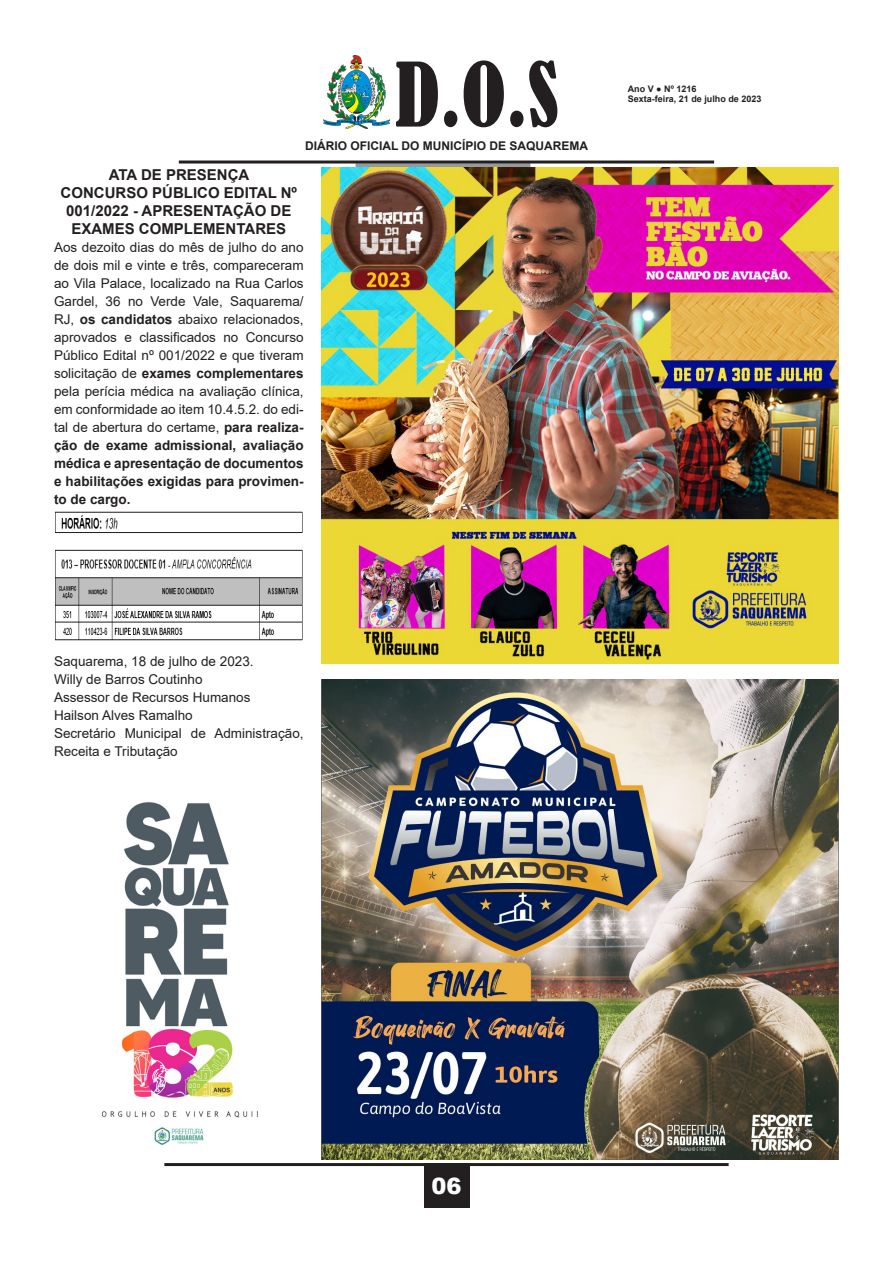
<style>
.page{position:relative;width:893px;height:1263px;background:#fff}
.page>*{position:absolute;margin:0;border:0;box-sizing:border-box;transform-origin:0 0}
.t1{font:condensed 82.5px "Bernard";color:#231f20}
.t2{font:900 22.5px "Arial";color:#fff}
.t3{font:700 15px/18px "Arial";color:#231f20;text-align:center}
.t4{font:13.5px/18px "Arial";color:#231f20;text-align:justify}
.t5{font:700 12px "Arial";color:#231f20}
.t6{font:700 9px/10.8px "Arial";color:#231f20}
.s1{font-weight:700}
</style>
<div class="page">
<hr style="left:164px;top:1163px;width:565px;height:3px;background:#231f20">
<div style="left:424px;top:1163px;width:45px;height:45px;background:#231f20"></div>
<img style="left:324px;top:55px;width:65px;height:73px">
<div style="left:356px;top:163px;width:174px;height:5px;background:#97999c"></div>
<hr style="left:179px;top:161px;width:535px;height:3px;background:#231f20">
<img style="left:55px;top:511px;width:248px;height:130px">
<img style="left:322px;top:168px;width:517px;height:496px">
<img style="left:322px;top:679px;width:517px;height:481px">
<img style="left:101px;top:802px;width:157px;height:343px">
<h1 class="t1" style="left:395px;top:47px;width:165px">D.O.S</h1>
<p class="t5" style="left:305px;top:137px;width:285px">DIÁRIO OFICIAL DO MUNICÍPIO DE SAQUAREMA</p>
<p class="t3" style="left:109px;top:166px;width:142px">ATA DE PRESENÇA</p>
<p class="t3" style="left:61px;top:184px;width:238px">CONCURSO PÚBLICO EDITAL Nº<br>001/2022 - APRESENTAÇÃO DE<br>EXAMES COMPLEMENTARES</p>
<p class="t4" style="left:54px;top:238px;width:251px">Aos dezoito dias do mês de julho do ano de dois mil e vinte e três, compareceram ao Vila Palace, localizado na Rua Carlos Gardel, 36 no Verde Vale, Saquarema/ RJ, <span class="s1">os candidatos</span> abaixo relacionados, aprovados e classificados no Concurso Público Edital nº 001/2022 e que tiveram solicitação de <span class="s1">exames complementares </span>pela perícia médica na avaliação clínica, em conformidade ao item 10.4.5.2. do edi&shy;tal de abertura do certame, <span class="s1">para realiza&shy;ção de exame admissional, avaliação médica e apresentação de documentos e habilitações exigidas para provimen&shy;to de cargo.</span></p>
<p class="t6" style="left:628px;top:83px;width:135px">Ano V ● Nº 1216<br>Sexta-feira, 21 de julho de 2023</p>
<p class="t4" style="left:54px;top:652px;width:201px">Saquarema, 18 de julho de 2023.</p>
<p class="t4" style="left:54px;top:670px;width:150px">Willy de Barros Coutinho</p>
<p class="t4" style="left:54px;top:688px;width:198px">Assessor de Recursos Humanos</p>
<p class="t4" style="left:54px;top:706px;width:140px">Hailson Alves Ramalho</p>
<p class="t4" style="left:54px;top:724px;width:251px">Secretário Municipal de Administração,<br>Receita e Tributação</p>
<h2 class="t2" style="left:431px;top:1170px;width:32px">06</h2>
</div>
